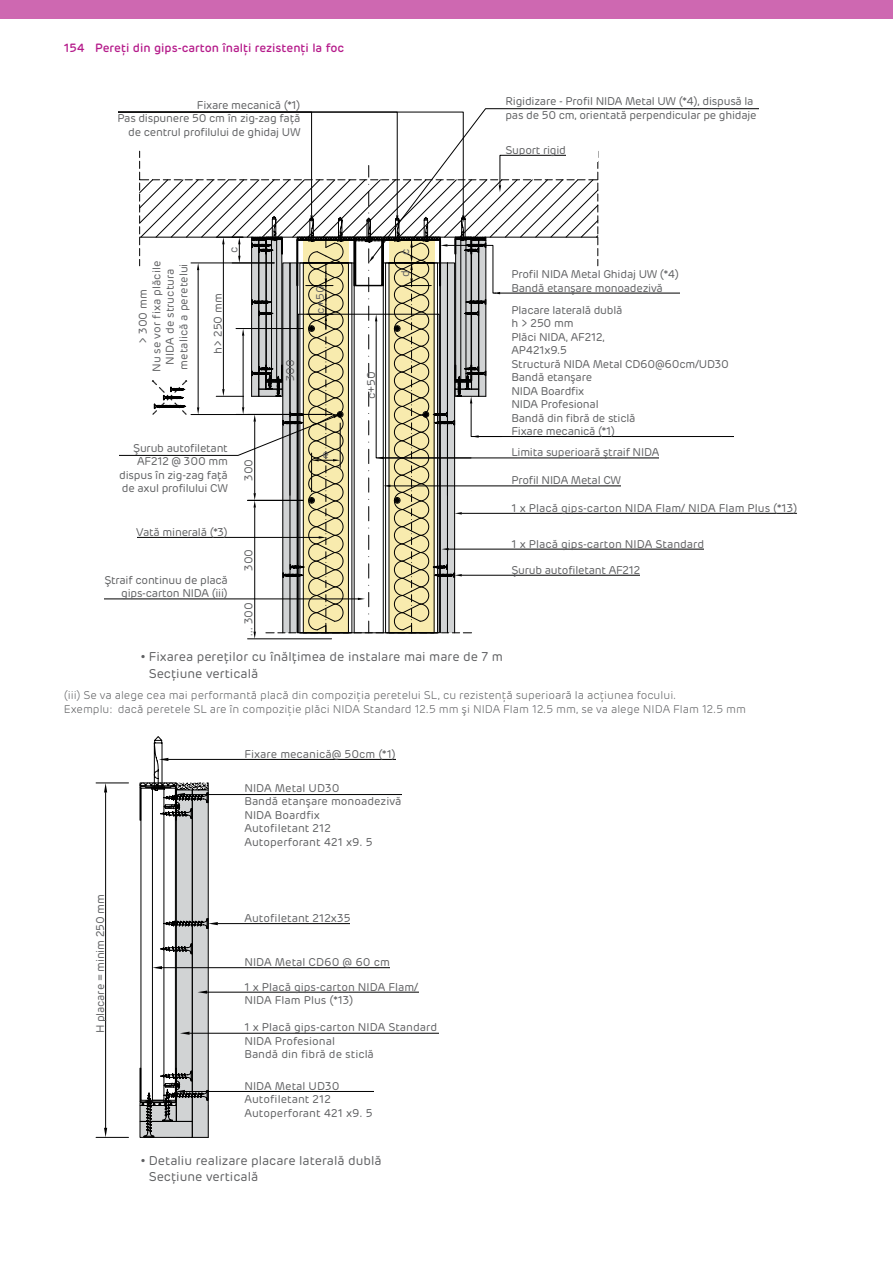
<style>
.page{position:relative;width:893px;height:1263px;background:#fff}
.page>*{position:absolute;margin:0;border:0;box-sizing:border-box;transform-origin:0 0}
.t1{font:12.75px/16.5px "Rubrik";color:#5f6062}
.t2{font:500 12px "Rubrik";color:#b51a8a}
.t3{font:11.25px/13.5px "Rubrik";letter-spacing:-.02em;color:#5f6062;text-align:right}
.t4{font:11.25px/13.5px "Rubrik";color:#5f6062}
.t5{font:300 11.25px/13.5px "Rubrik";color:#5f6062}
</style>
<div class="page">
<div style="left:0;top:0;width:893px;height:19px;background:#ce68b1"></div>
<hr style="left:218px;top:923px;width:257px;height:1px;background:#000">
<hr style="left:168px;top:759px;width:307px;height:1px;background:#000">
<hr style="left:185px;top:794px;width:290px;height:1px;background:#000">
<hr style="left:207px;top:992px;width:273px;height:1px;background:#000">
<hr style="left:190px;top:1033px;width:273px;height:1px;background:#000">
<hr style="left:185px;top:1091px;width:290px;height:1px;background:#000">
<hr style="left:96px;top:1137px;width:33px;height:1px;background:#000">
<hr style="left:96px;top:783px;width:33px;height:1px;background:#000">
<hr style="left:105px;top:792px;width:1px;height:336px;background:#000">
<svg style="left:104px;top:1128px;width:3px;height:9px"></svg>
<svg style="left:104px;top:783px;width:3px;height:9px"></svg>
<svg style="left:139px;top:736px;width:79px;height:402px"></svg>
<hr style="left:162px;top:967px;width:313px;height:1px;background:#000">
<div style="left:396px;top:751px;width:154px;height:13px;background:#fff"></div>
<div style="left:402px;top:790px;width:154px;height:12px;background:#fff"></div>
<div style="left:351px;top:916px;width:153px;height:12px;background:#fff"></div>
<div style="left:390px;top:958px;width:154px;height:12px;background:#fff"></div>
<div style="left:419px;top:987px;width:154px;height:12px;background:#fff"></div>
<div style="left:439px;top:1028px;width:153px;height:13px;background:#fff"></div>
<div style="left:374px;top:1088px;width:154px;height:12px;background:#fff"></div>
<hr style="left:390px;top:486px;width:383px;height:1px;background:#000">
<hr style="left:462px;top:575px;width:329px;height:1px;background:#000">
<hr style="left:462px;top:513px;width:335px;height:1px;background:#000">
<hr style="left:449px;top:549px;width:334px;height:1px;background:#000">
<hr style="left:500px;top:293px;width:288px;height:1px;background:#000">
<hr style="left:479px;top:436px;width:318px;height:1px;background:#000">
<hr style="left:383px;top:458px;width:397px;height:1px;background:#000">
<svg style="left:104px;top:112px;width:494px;height:527px"></svg>
<svg style="left:373px;top:108px;width:386px;height:149px"></svg>
<div style="left:56px;top:531px;width:80px;height:12px;background:#fff"></div>
<div style="left:38px;top:449px;width:81px;height:12px;background:#fff"></div>
<div style="left:38px;top:109px;width:80px;height:12px;background:#fff"></div>
<div style="left:566px;top:150px;width:31px;height:12px;background:#fff"></div>
<div style="left:680px;top:285px;width:117px;height:13px;background:#fff"></div>
<div style="left:734px;top:429px;width:117px;height:12px;background:#fff"></div>
<div style="left:659px;top:452px;width:153px;height:13px;background:#fff"></div>
<div style="left:621px;top:478px;width:166px;height:13px;background:#fff"></div>
<div style="left:704px;top:541px;width:106px;height:13px;background:#fff"></div>
<div style="left:640px;top:567px;width:169px;height:13px;background:#fff"></div>
<p class="t2" style="left:64px;top:40px;width:282px">154 Pereţi din gips-carton înalţi rezistenţi la foc</p>
<p class="t3" style="left:117px;top:98px;width:185px">Fixare mecanică (*1)<br>Pas dispunere 50 cm în zig-zag faţă de centrul profilului de ghidaj UW</p>
<p class="t4" style="left:136px;top:372px;width:113px;text-align:center;rotate:-90deg">&gt; 300 mm<br>Nu se vor fixa plăcile<br>NIDA de structura metalică a peretelui</p>
<p class="t3" style="left:227px;top:253px;width:8px;rotate:-90deg">c</p>
<p class="t3" style="left:211px;top:354px;width:62px;rotate:-90deg">h&gt; 250 mm</p>
<p class="t3" style="left:119px;top:441px;width:110px">Şurub autofiletant<br>AF212 @ 300 mm dispus în zig-zag faţă de axul profilului CW</p>
<p class="t3" style="left:136px;top:525px;width:93px">Vată minerală (*3)</p>
<p class="t3" style="left:104px;top:573px;width:125px">Ştraif continuu de placă gips-carton NIDA (iii)</p>
<p class="t3" style="left:242px;top:481px;width:24px;rotate:-90deg">300</p>
<p class="t3" style="left:242px;top:571px;width:24px;rotate:-90deg">300</p>
<p class="t3" style="left:242px;top:636px;width:36px;rotate:-90deg">... 300</p>
<p class="t3" style="left:283px;top:381px;width:24px;rotate:-90deg">300</p>
<p class="t3" style="left:313px;top:314px;width:29px;rotate:-90deg">c+50</p>
<p class="t3" style="left:322px;top:447px;width:8px">e</p>
<p class="t3" style="left:398px;top:255px;width:8px;rotate:-90deg">c</p>
<p class="t3" style="left:398px;top:277px;width:8px;rotate:-90deg">d</p>
<p class="t3" style="left:364px;top:399px;width:29px;rotate:-90deg">c+50</p>
<p class="t3" style="left:505px;top:95px;width:253px;text-align:left">Rigidizare - Profil NIDA Metal UW (*4), dispusă la pas de 50 cm, orientată perpendicular pe ghidaje</p>
<p class="t3" style="left:505px;top:143px;width:62px">Suport rigid</p>
<p class="t3" style="left:511px;top:267px;width:169px;text-align:left">Profil NIDA Metal Ghidaj UW (*4)<br>Bandă etanşare monoadezivă</p>
<p class="t3" style="left:511px;top:303px;width:219px;text-align:left">Placare laterală dublă<br>h &gt; 250 mm<br>Plăci NIDA, AF212,<br>AP421x9.5<br>Structură NIDA Metal CD60@60cm/UD30<br>Bandă etanşare<br>NIDA Boardfix<br>NIDA Profesional<br>Bandă din fibră de sticlă<br>Fixare mecanică (*1)</p>
<p class="t3" style="left:511px;top:474px;width:111px">Profil NIDA Metal CW</p>
<p class="t3" style="left:511px;top:446px;width:149px">Limita superioară ştraif NIDA</p>
<p class="t4" style="left:511px;top:501px;width:287px">1 x Placă gips-carton NIDA Flam/ NIDA Flam Plus (*13)</p>
<p class="t4" style="left:511px;top:537px;width:194px">1 x Placă gips-carton NIDA Standard</p>
<p class="t3" style="left:511px;top:563px;width:131px">Şurub autofiletant AF212</p>
<p class="t1" style="left:149px;top:648px;width:356px;text-indent:-9px">• Fixarea pereţilor cu înălţimea de instalare mai mare de 7 m<br>Secţiune verticală</p>
<p class="t5" style="left:64px;top:688px;width:684px">(iii) Se va alege cea mai performantă placă din compoziţia peretelui SL, cu rezistenţă superioară la acţiunea focului.<br>Exemplu: dacă peretele SL are în compoziţie plăci NIDA Standard 12.5 mm şi NIDA Flam 12.5 mm, se va alege NIDA Flam 12.5 mm</p>
<p class="t4" style="left:244px;top:747px;width:153px">Fixare mecanică@ 50cm (*1)</p>
<p class="t3" style="left:93px;top:1033px;width:140px;rotate:-90deg">H placare = minim 250 mm</p>
<p class="t4" style="left:244px;top:781px;width:159px">NIDA Metal UD30<br>Bandă etanşare monoadezivă<br>NIDA Boardfix<br>Autofiletant 212<br>Autoperforant 421 x9. 5</p>
<p class="t4" style="left:244px;top:911px;width:108px">Autofiletant 212x35</p>
<p class="t4" style="left:244px;top:955px;width:147px">NIDA Metal CD60 @ 60 cm</p>
<p class="t4" style="left:244px;top:980px;width:175px">1 x Placă gips-carton NIDA Flam/<br>NIDA Flam Plus (*13)</p>
<p class="t4" style="left:244px;top:1021px;width:194px">1 x Placă gips-carton NIDA Standard<br>NIDA Profesional<br>Bandă din fibră de sticlă</p>
<p class="t4" style="left:244px;top:1079px;width:130px">NIDA Metal UD30<br>Autofiletant 212<br>Autoperforant 421 x9. 5</p>
<p class="t1" style="left:149px;top:1152px;width:234px;text-indent:-9px">• Detaliu realizare placare laterală dublă<br>Secţiune verticală</p>
</div>
